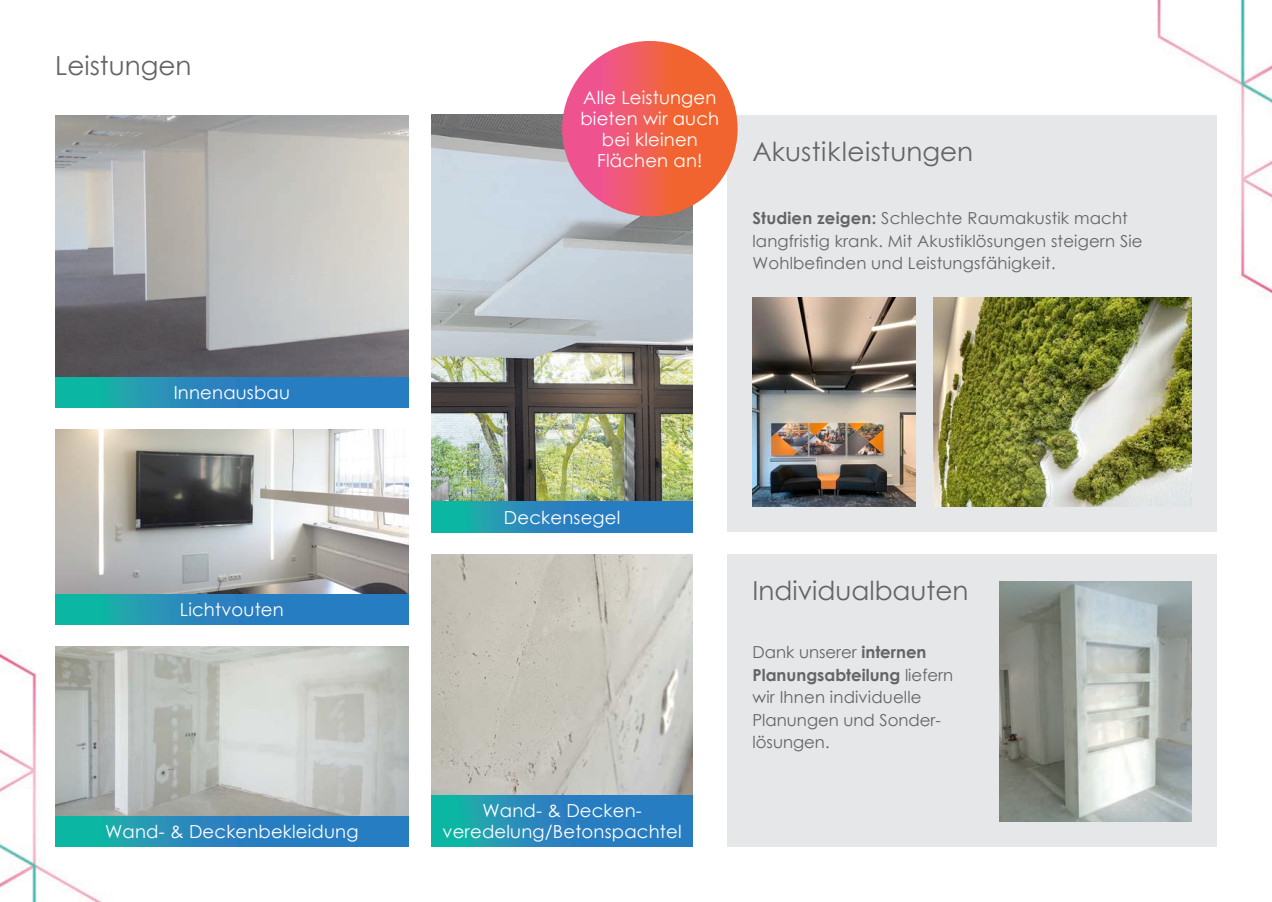
<style>
.page{position:relative;width:1272px;height:902px;background:#fff}
.page>*{position:absolute;margin:0;border:0;box-sizing:border-box;transform-origin:0 0}
.t1{font:26.25px "Century Gothic";color:#626465}
.t2{font:18px/21px "Century Gothic";letter-spacing:.01em;color:#fff;text-align:center}
.t3{font:16.5px/22.5px "Century Gothic";letter-spacing:.01em;color:#626465}
.s1{font-weight:700}
</style>
<div class="page">
<img style="left:1157px;top:0;width:114px;height:323px">
<img style="left:0;top:652px;width:136px;height:249px">
<div style="left:727px;top:115px;width:489px;height:417px;background:#e6e7e9"></div>
<div style="left:727px;top:554px;width:489px;height:292px;background:#e6e7e9"></div>
<img style="left:999px;top:581px;width:192px;height:240px">
<img style="left:752px;top:298px;width:163px;height:208px">
<img style="left:933px;top:298px;width:258px;height:209px">
<img style="left:55px;top:115px;width:353px;height:262px">
<svg style="left:55px;top:377px;width:353px;height:30px;background:#238cb8"></svg>
<img style="left:55px;top:429px;width:353px;height:165px">
<svg style="left:55px;top:594px;width:353px;height:30px;background:#238cb8"></svg>
<img style="left:55px;top:646px;width:353px;height:170px">
<svg style="left:55px;top:816px;width:353px;height:30px;background:#238cb8"></svg>
<img style="left:431px;top:554px;width:262px;height:241px">
<svg style="left:431px;top:795px;width:262px;height:51px;background:#238cb9"></svg>
<img style="left:431px;top:115px;width:262px;height:387px">
<svg style="left:431px;top:502px;width:262px;height:30px;background:#238cb9"></svg>
<svg style="left:562px;top:41px;width:175px;height:175px;background:#f05e57"></svg>
<p class="t1" style="left:55px;top:47px;width:138px">Leistungen</p>
<p class="t2" style="left:174px;top:382px;width:118px">Innenausbau</p>
<p class="t2" style="left:180px;top:598px;width:105px">Lichtvouten</p>
<p class="t2" style="left:105px;top:820px;width:255px">Wand- &amp; Deckenbekleidung</p>
<p class="t2" style="left:580px;top:87px;width:140px">Alle Leistungen bieten wir auch bei kleinen<br>Flächen an!</p>
<p class="t1" style="left:752px;top:133px;width:222px">Akustikleistungen</p>
<p class="t3" style="left:752px;top:207px;width:391px"><span class="s1">Studien zeigen:</span> Schlechte Raumakustik macht langfristig krank. Mit Akustiklösungen steigern Sie<br>Wohlbefinden und Leistungsfähigkeit.</p>
<p class="t2" style="left:504px;top:506px;width:118px">Deckensegel</p>
<p class="t2" style="left:442px;top:799px;width:240px">Wand- &amp; Decken&shy;veredelung/Betonspachtel</p>
<p class="t1" style="left:752px;top:572px;width:217px">Individualbauten</p>
<p class="t3" style="left:752px;top:640px;width:202px">Dank unserer <span class="s1">internen<br>Planungsabteilung</span> liefern wir Ihnen individuelle<br>Planungen und Sonder&shy;lösungen.</p>
</div>
